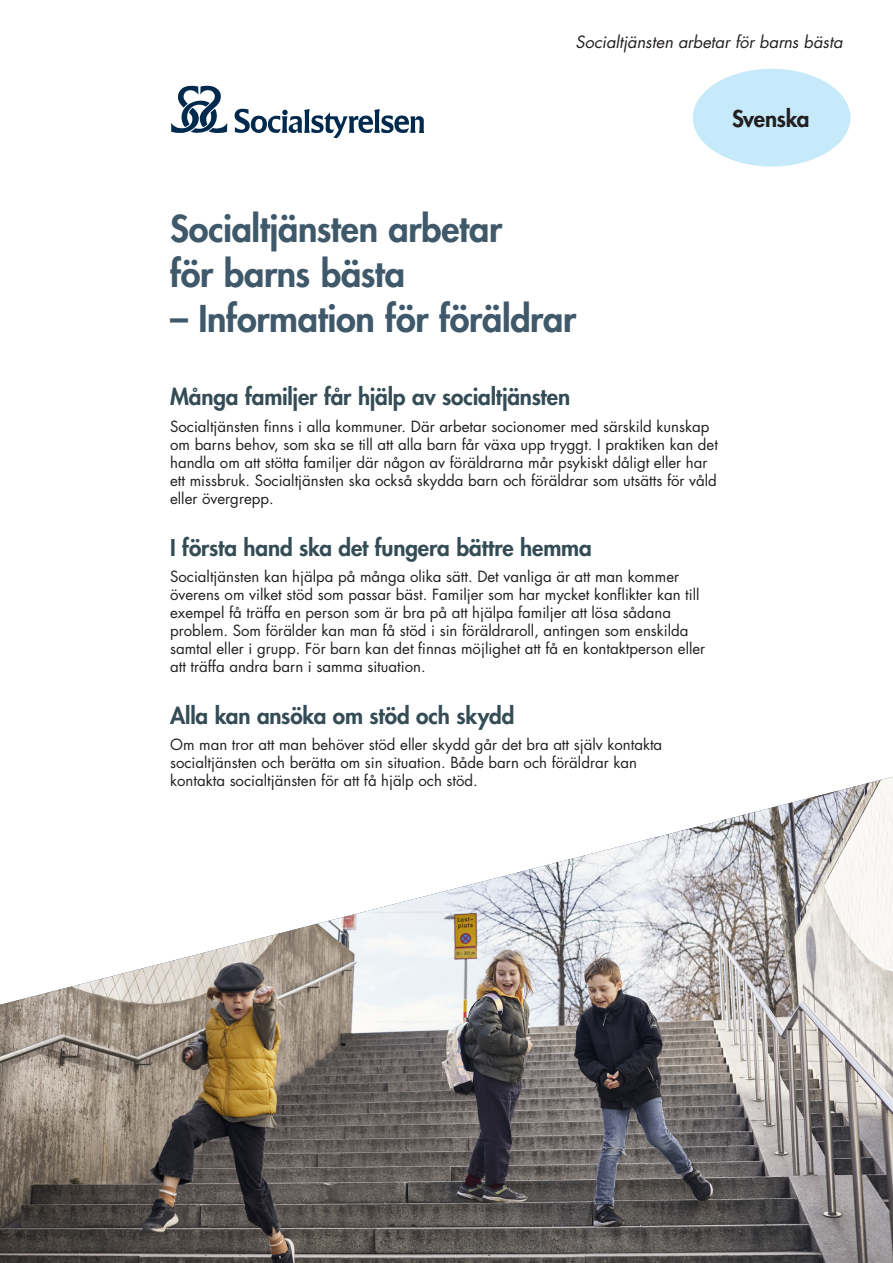
<style>
.page{position:relative;width:893px;height:1263px;background:#fff}
.page>*{position:absolute;margin:0;border:0;box-sizing:border-box;transform-origin:0 0}
.rubrik{font:800 36px/45px "Futura Std";letter-spacing:-.01em;color:#3f596b}
.Rubrik_2{font:800 22.5px "Futura Std";letter-spacing:-.005em;color:#344c56}
.Rubrik_3_efter_Rubri{font:800 22.5px "Futura Std";letter-spacing:-.02em;color:#231f20}
.Rubrik_3_efter_Rubri-2{font:italic 16.5px "Futura Std";color:#231f20}
.brödtext{font:15px/18px "Futura Std";color:#231f20}
</style>
<div class="page">
<div style="left:693px;top:69px;width:157px;height:98px;background:#c6eafa;border-radius:50%"></div>
<img style="left:0;top:777px;width:893px;height:486px">
<svg style="left:171px;top:86px;width:56px;height:47px"></svg>
<svg style="left:234px;top:108px;width:190px;height:30px"></svg>
<h3 class="Rubrik_3_efter_Rubri-2" style="left:575px;top:32px;width:269px">Socialtjänsten arbetar för barns bästa</h3>
<h3 class="Rubrik_3_efter_Rubri" style="left:732px;top:104px;width:79px">Svenska</h3>
<p class="rubrik" style="left:170px;top:206px;width:334px">Socialtjänsten arbetar för barns bästa</p>
<p class="rubrik" style="left:170px;top:296px;width:408px">– Information för föräldrar</p>
<h2 class="Rubrik_2" style="left:170px;top:383px;width:402px">Många familjer får hjälp av socialtjänsten</h2>
<p class="brödtext" style="left:170px;top:417px;width:549px">Socialtjänsten finns i alla kommuner. Där arbetar socionomer med särskild kunskap om barns behov, som ska se till att alla barn får växa upp tryggt. I praktiken kan det handla om att stötta familjer där någon av föräldrarna mår psykiskt dåligt eller har ett missbruk. Socialtjänsten ska också skydda barn och föräldrar som utsätts för våld eller övergrepp.</p>
<h2 class="Rubrik_2" style="left:170px;top:533px;width:423px">I första hand ska det fungera bättre hemma</h2>
<p class="brödtext" style="left:170px;top:568px;width:537px">Socialtjänsten kan hjälpa på många olika sätt. Det vanliga är att man kommer överens om vilket stöd som passar bäst. Familjer som har mycket konflikter kan till exempel få träffa en person som är bra på att hjälpa familjer att lösa sådana problem. Som förälder kan man få stöd i sin föräldraroll, antingen som enskilda samtal eller i grupp. För barn kan det finnas möjlighet att få en kontaktperson eller att träffa andra barn i samma situation.</p>
<h2 class="Rubrik_2" style="left:170px;top:701px;width:346px">Alla kan ansöka om stöd och skydd</h2>
<p class="brödtext" style="left:170px;top:736px;width:494px">Om man tror att man behöver stöd eller skydd går det bra att själv kontakta socialtjänsten och berätta om sin situation. Både barn och föräldrar kan kontakta socialtjänsten för att få hjälp och stöd.</p>
</div>
